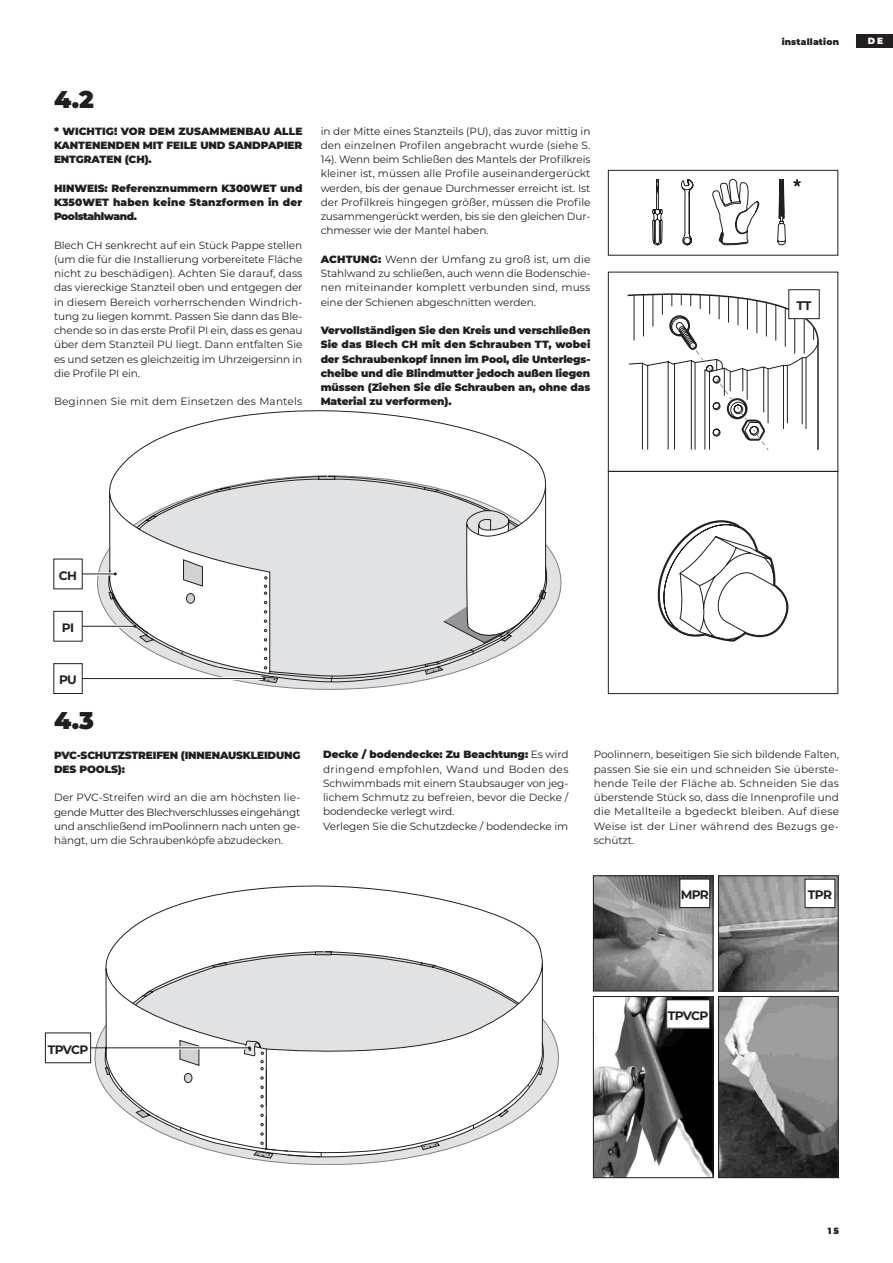
<style>
.page{position:relative;width:893px;height:1263px;background:#fff}
.page>*{position:absolute;margin:0;border:0;box-sizing:border-box;transform-origin:0 0}
.t1{font:900 24.15px "Montserrat";color:#231f20}
.t2{font:700 12.45px "Montserrat";color:#231f20}
.t3{font:700 12.15px "Montserrat";letter-spacing:-.06em;color:#231f20}
.t4{font:10.5px/14.2px "Montserrat";letter-spacing:-.01em;color:#231f20;text-align:justify}
.t5{font:900 10.5px/14.2px "Montserrat";letter-spacing:-.01em;color:#231f20;text-align:justify}
.t6{font:10.5px "Montserrat";letter-spacing:.02em;color:#231f20}
.t7{font:900 9px "Montserrat";letter-spacing:.02em;color:#231f20}
.t8{font:900 9px "Montserrat";color:#fff}
.s1{font-weight:900}
</style>
<div class="page">
<div style="left:857px;top:34px;width:36px;height:13px;background:#231f20"></div>
<div style="left:608px;top:170px;width:230px;height:85px;border:1px solid #231f20"></div>
<svg style="left:107px;top:411px;width:441px;height:278px"></svg>
<svg style="left:105px;top:962px;width:305px;height:203px"></svg>
<svg style="left:106px;top:886px;width:437px;height:77px"></svg>
<svg style="left:627px;top:170px;width:192px;height:280px"></svg>
<svg style="left:658px;top:520px;width:130px;height:122px"></svg>
<div style="left:608px;top:471px;width:230px;height:223px;border:1px solid #231f20"></div>
<div style="left:789px;top:290px;width:30px;height:29px;background:#fff"></div>
<div style="left:788px;top:289px;width:32px;height:30px;border:1px solid #231f20"></div>
<div style="left:53px;top:663px;width:30px;height:31px;border:1px solid #231f20"></div>
<div style="left:45px;top:1032px;width:46px;height:31px;border:1px solid #231f20"></div>
<hr style="left:86px;top:625px;width:49px;height:3px;background:#fff">
<hr style="left:86px;top:572px;width:29px;height:3px;background:#fff">
<hr style="left:82px;top:678px;width:182px;height:1px;background:#231f20">
<hr style="left:91px;top:1047px;width:158px;height:1px;background:#231f20">
<svg style="left:104px;top:963px;width:441px;height:195px"></svg>
<hr style="left:82px;top:626px;width:53px;height:1px;background:#231f20">
<hr style="left:82px;top:574px;width:33px;height:1px;background:#231f20">
<svg style="left:109px;top:487px;width:437px;height:196px"></svg>
<img style="left:720px;top:998px;width:116px;height:178px">
<div style="left:718px;top:996px;width:120px;height:182px;border:1px solid #231f20"></div>
<img style="left:595px;top:877px;width:116px;height:112px">
<div style="left:593px;top:875px;width:120px;height:116px;border:1px solid #231f20"></div>
<img style="left:720px;top:877px;width:116px;height:112px">
<div style="left:718px;top:875px;width:120px;height:116px;border:1px solid #231f20"></div>
<div style="left:680px;top:879px;width:30px;height:28px;background:#fff"></div>
<div style="left:679px;top:879px;width:31px;height:29px;border:1px solid #231f20"></div>
<div style="left:805px;top:879px;width:30px;height:28px;background:#fff"></div>
<img style="left:595px;top:998px;width:116px;height:178px">
<div style="left:593px;top:996px;width:120px;height:182px;border:1px solid #231f20"></div>
<div style="left:667px;top:1000px;width:43px;height:28px;background:#fff"></div>
<div style="left:666px;top:999px;width:44px;height:29px;border:1px solid #231f20"></div>
<h1 class="t1" style="left:54px;top:82px;width:42px">4.2</h1>
<p class="t5" style="left:54px;top:123px;width:250px">* WICHTIG! VOR DEM ZUSAMMENBAU ALLE KANTENENDEN MIT FEILE UND SANDPAPIER ENTGRATEN (CH).</p>
<p class="t5" style="left:54px;top:180px;width:250px">HINWEIS: Referenznummern K300WET und K350WET haben keine Stanzformen in der Poolstahlwand.</p>
<p class="t4" style="left:54px;top:237px;width:250px">Blech CH senkrecht auf ein Stück Pappe stellen (um die für die Installierung vorbereitete Fläche nicht zu beschädigen). Achten Sie darauf, dass das viereckige Stanzteil oben und entgegen der in diesem Bereich vorherrschenden Windrich&shy;tung zu liegen kommt. Passen Sie dann das Ble&shy;chende so in das erste Profil PI ein, dass es genau über dem Stanzteil PU liegt. Dann entfalten Sie es und setzen es gleichzeitig im Uhrzeigersinn in die Profile PI ein.</p>
<p class="t6" style="left:54px;top:394px;width:250px">Beginnen Sie mit dem Einsetzen des Mantels</p>
<p class="t4" style="left:321px;top:123px;width:271px">in der Mitte eines Stanzteils (PU), das zuvor mittig in den einzelnen Profilen angebracht wurde (siehe S.<br>14). Wenn beim Schließen des Mantels der Profilkreis kleiner ist, müssen alle Profile auseinandergerückt werden, bis der genaue Durchmesser erreicht ist. Ist der Profilkreis hingegen größer, müssen die Profile zusammengerückt werden, bis sie den gleichen Dur&shy;chmesser wie der Mantel haben.</p>
<p class="t4" style="left:321px;top:252px;width:271px"><span class="s1">ACHTUNG:</span> Wenn der Umfang zu groß ist, um die Stahlwand zu schließen, auch wenn die Bodenschie&shy;nen miteinander komplett verbunden sind, muss eine der Schienen abgeschnitten werden.</p>
<p class="t5" style="left:321px;top:322px;width:271px">Vervollständigen Sie den Kreis und verschließen Sie das Blech CH mit den Schrauben TT, wobei der Schraubenkopf innen im Pool, die Unterlegs&shy;cheibe und die Blindmutter jedoch außen liegen müssen (Ziehen Sie die Schrauben an, ohne das Material zu verformen).</p>
<p class="t7" style="left:782px;top:35px;width:59px">installation</p>
<p class="t8" style="left:868px;top:34px;width:17px">DE</p>
<p class="t2" style="left:797px;top:297px;width:16px">TT</p>
<p class="t3" style="left:59px;top:567px;width:20px">CH</p>
<p class="t3" style="left:62px;top:619px;width:14px">PI</p>
<p class="t3" style="left:59px;top:671px;width:19px">PU</p>
<h1 class="t1" style="left:54px;top:702px;width:42px">4.3</h1>
<p class="t5" style="left:54px;top:747px;width:248px">PVC-SCHUTZSTREIFEN (INNENAUSKLEIDUNG<br>DES POOLS):</p>
<p class="t4" style="left:54px;top:790px;width:248px">Der PVC-Streifen wird an die am höchsten lie&shy;gende Mutter des Blechverschlusses eingehängt und anschließend imPoolinnern nach unten ge&shy;hängt, um die Schraubenköpfe abzudecken.</p>
<p class="t4" style="left:323px;top:747px;width:247px;text-align:left"><span class="s1">Decke / bodendecke: Zu Beachtung:</span> Es wird dringend empfohlen, Wand und Boden des Schwimmbads mit einem Staubsauger von jeg&shy;lichem Schmutz zu befreien, bevor die Decke / bodendecke verlegt wird.<br>Verlegen Sie die Schutzdecke / bodendecke im</p>
<p class="t4" style="left:594px;top:747px;width:247px">Poolinnern, beseitigen Sie sich bildende Falten, passen Sie sie ein und schneiden Sie überste&shy;hende Teile der Fläche ab. Schneiden Sie das überstende Stück so, dass die Innenprofile und die Metallteile a bgedeckt bleiben. Auf diese Weise ist der Liner während des Bezugs ge&shy;schützt.</p>
<p class="t3" style="left:681px;top:886px;width:30px">MPR</p>
<p class="t3" style="left:808px;top:886px;width:26px">TPR</p>
<p class="t3" style="left:48px;top:1041px;width:42px">TPVCP</p>
<p class="t3" style="left:668px;top:1007px;width:42px">TPVCP</p>
<p class="t7" style="left:828px;top:1224px;width:13px">15</p>
</div>
